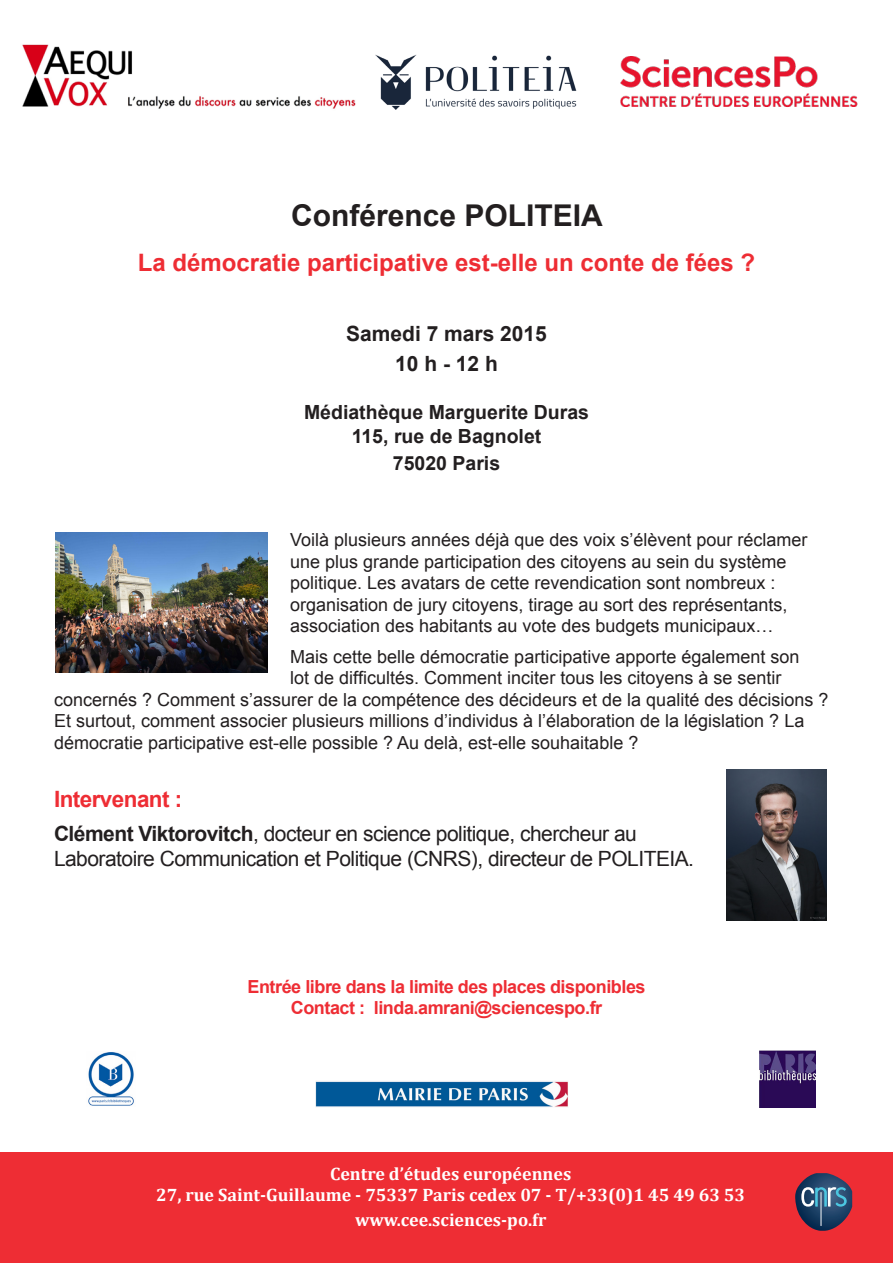
<style>
.page{position:relative;width:893px;height:1263px;background:#fff}
.page>*{position:absolute;margin:0;border:0;box-sizing:border-box;transform-origin:0 0}
.t1{font:700 30px "Arial";color:#231f20}
.t2{font:700 24px "Arial";color:#ee2d34}
.t3{font:700 22.5px "Arial";letter-spacing:-.025em;color:#ee2d34}
.t4{font:21px/25.2px "Arial";letter-spacing:-.025em;color:#231f20}
.t5{font:700 21px "Arial";color:#231f20}
.t6{font:700 19.5px "Arial";color:#231f20}
.t7{font:18px/21.6px "Arial";color:#231f20}
.t8{font:700 18px "Cambria";color:#fff}
.t9{font:700 18px "Arial";letter-spacing:-.025em;color:#ee2d34}
.s1{font-weight:700}
</style>
<div class="page">
<img style="left:620px;top:56px;width:238px;height:51px">
<img style="left:22px;top:44px;width:334px;height:65px">
<img style="left:760px;top:1050px;width:56px;height:57px">
<img style="left:88px;top:1052px;width:46px;height:54px">
<img style="left:316px;top:1081px;width:252px;height:26px">
<img style="left:375px;top:54px;width:202px;height:56px">
<div style="left:0;top:1152px;width:893px;height:111px;background:#ee2d34"></div>
<svg style="left:795px;top:1173px;width:57px;height:58px"></svg>
<hr style="left:820px;top:1192px;width:1px;height:34px;background:#fff">
<img style="left:726px;top:770px;width:101px;height:151px">
<img style="left:56px;top:533px;width:211px;height:140px">
<p class="t1" style="left:291px;top:195px;width:313px">Conférence POLITEIA</p>
<p class="t2" style="left:138px;top:247px;width:619px">La démocratie participative est-elle un conte de fées ?</p>
<p class="t5" style="left:346px;top:320px;width:202px">Samedi 7 mars 2015</p>
<p class="t5" style="left:395px;top:349px;width:104px">10 h - 12 h</p>
<p class="t6" style="left:304px;top:399px;width:286px">Médiathèque Marguerite Duras</p>
<p class="t6" style="left:352px;top:423px;width:191px">115, rue de Bagnolet</p>
<p class="t6" style="left:393px;top:450px;width:109px">75020 Paris</p>
<p class="t7" style="left:290px;top:529px;width:519px">Voilà plusieurs années déjà que des voix s’élèvent pour réclamer une plus grande participation des citoyens au sein du système politique. Les avatars de cette revendication sont nombreux : organisation de jury citoyens, tirage au sort des représentants, association des habitants au vote des budgets municipaux…</p>
<p class="t7" style="left:290px;top:646px;width:511px">Mais cette belle démocratie participative apporte également son</p>
<p class="t7" style="left:290px;top:667px;width:493px">lot de difficultés. Comment inciter tous les citoyens à se sentir</p>
<p class="t7" style="left:54px;top:689px;width:776px">concernés ? Comment s’assurer de la compétence des décideurs et de la qualité des décisions ?</p>
<p class="t7" style="left:54px;top:710px;width:752px">Et surtout, comment associer plusieurs millions d’individus à l’élaboration de la législation ? La</p>
<p class="t7" style="left:54px;top:732px;width:586px">démocratie participative est-elle possible ? Au delà, est-elle souhaitable ?</p>
<p class="t3" style="left:54px;top:784px;width:130px">Intervenant :</p>
<p class="t4" style="left:54px;top:821px;width:642px"><span class="s1">Clément Viktorovitch</span>, docteur en science politique, chercheur au<br>Laboratoire Communication et Politique (CNRS), directeur de POLITEIA.</p>
<p class="t9" style="left:247px;top:974px;width:400px">Entrée libre dans la limite des places disponibles</p>
<p class="t9" style="left:291px;top:996px;width:313px">Contact : linda.amrani@sciencespo.fr</p>
<p class="t8" style="left:330px;top:1161px;width:243px">Centre d’études européennes</p>
<p class="t8" style="left:156px;top:1182px;width:591px">27, rue Saint-Guillaume - 75337 Paris cedex 07 - T/+33(0)1 45 49 63 53</p>
<p class="t8" style="left:355px;top:1207px;width:193px">www.cee.sciences-po.fr</p>
</div>
